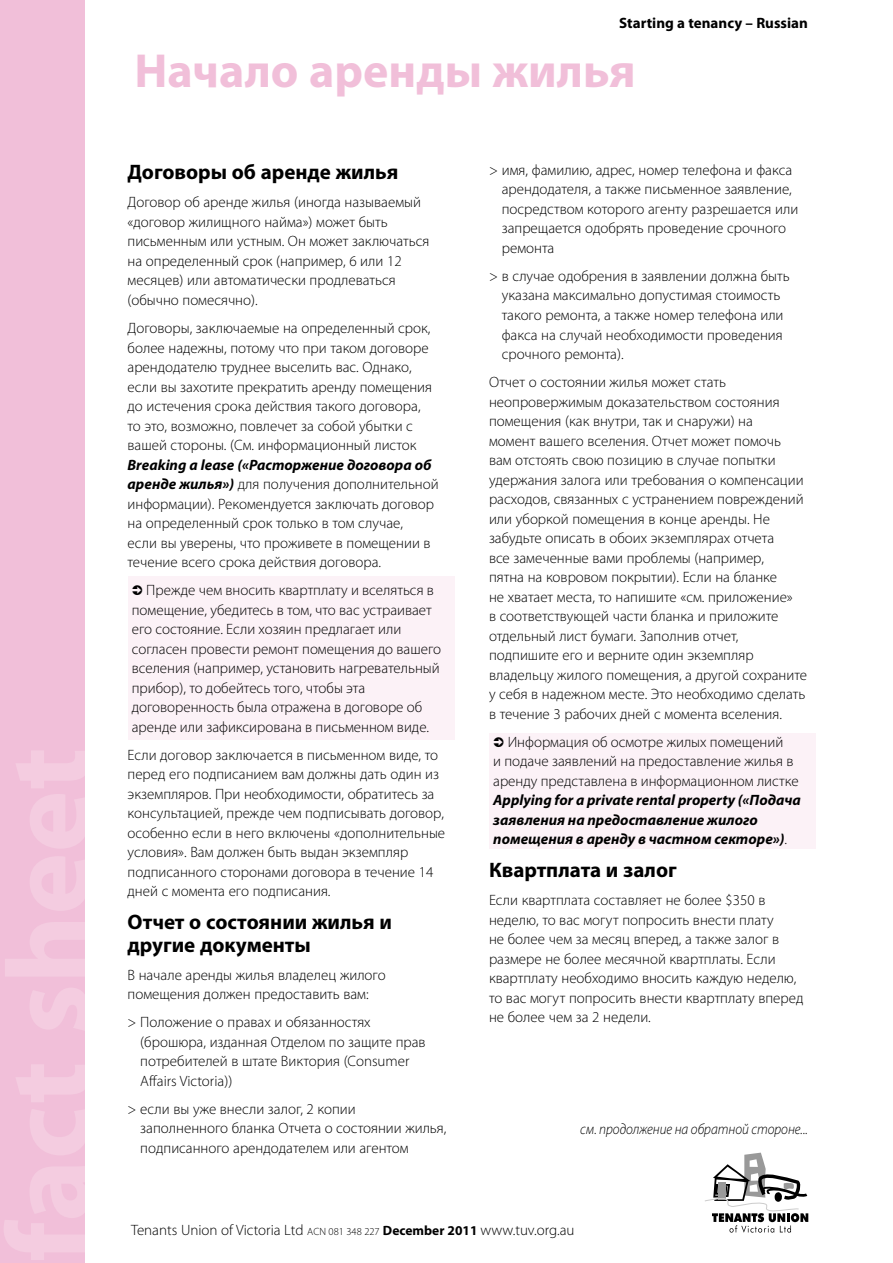
<style>
.page{position:relative;width:893px;height:1263px;background:#fff}
.page>*{position:absolute;margin:0;border:0;box-sizing:border-box;transform-origin:0 0}
.t1{font:700 48px "Myriad Pro";color:#f1bfd9}
.t2{font:700 21px/22.5px "Myriad Pro";color:#000}
.t3{font:300 15px/19.5px "Myriad Pro";color:#000}
.t4{font:italic 700 15px/19.5px "Myriad Pro";color:#000}
.t5{font:italic 300 15px "Myriad Pro";color:#000;scale:.9 1}
.t6{font:700 15px "Myriad Pro";color:#000}
.s1{font-weight:700;font-style:italic}
.s2{font-weight:300;font-style:normal}
.s3{font-size:10.5px}
.s4{font-weight:700;font-size:13.5px}
</style>
<div class="page">
<div style="left:128px;top:576px;width:326px;height:164px;background:#fcf2f7"></div>
<div style="left:0;top:0;width:85px;height:1263px;background:#f1bfd9"></div>
<svg style="left:705px;top:1152px;width:103px;height:81px"></svg>
<svg style="left:133px;top:585px;width:9px;height:10px"></svg>
<div style="left:489px;top:733px;width:327px;height:116px;background:#fcf2f7"></div>
<p class="t6" style="left:619px;top:13px;width:190px">Starting a tenancy – Russian</p>
<h1 class="t1" style="left:135px;top:40px;width:503px">Начало аренды жилья</h1>
<h2 class="t2" style="left:128px;top:160px;width:272px">Договоры об аренде жилья</h2>
<p class="t3" style="left:128px;top:193px;width:303px">Договор об аренде жилья (иногда называемый «договор жилищного найма») может быть письменным или устным. Он может заключаться на определенный срок (например, 6 или 12 месяцев) или автоматически продлеваться (обычно помесячно).</p>
<p class="t3" style="left:128px;top:318px;width:306px">Договоры, заключаемые на определенный срок, более надежны, потому что при таком договоре арендодателю труднее выселить вас. Однако, если вы захотите прекратить аренду помещения до истечения срока действия такого договора, то это, возможно, повлечет за собой убытки с вашей стороны. (См. информационный листок</p>
<p class="t3" style="left:128px;top:455px;width:313px"><span class="s1">Breaking a lease («Расторжение договора об аренде жилья»)</span> для получения дополнительной информации). Рекомендуется заключать договор на определенный срок только в том случае,<br>если вы уверены, что проживете в помещении в течение всего срока действия договора.</p>
<p class="t3" style="left:132px;top:580px;width:311px;text-indent:14px">Прежде чем вносить квартплату и вселяться в помещение, убедитесь в том, что вас устраивает его состояние. Если хозяин предлагает или согласен провести ремонт помещения до вашего вселения (например, установить нагревательный прибор), то добейтесь того, чтобы эта договоренность была отражена в договоре об аренде или зафиксирована в письменном виде.</p>
<p class="t3" style="left:128px;top:745px;width:319px">Если договор заключается в письменном виде, то перед его подписанием вам должны дать один из экземпляров. При необходимости, обратитесь за консультацией, прежде чем подписывать договор, особенно если в него включены «дополнительные условия». Вам должен быть выдан экземпляр подписанного сторонами договора в течение 14 дней с момента его подписания.</p>
<h2 class="t2" style="left:128px;top:910px;width:266px">Отчет о состоянии жилья и другие документы</h2>
<p class="t3" style="left:128px;top:965px;width:260px">В начале аренды жилья владелец жилого помещения должен предоставить вам:</p>
<p class="t3" style="left:140px;top:1012px;width:287px;text-indent:-13px">&gt; Положение о правах и обязанностях (брошюра, изданная Отделом по защите прав потребителей в штате Виктория (Consumer Affairs Victoria))</p>
<p class="t3" style="left:140px;top:1099px;width:308px;text-indent:-13px">&gt; если вы уже внесли залог, 2 копии заполненного бланка Отчета о состоянии жилья, подписанного арендодателем или агентом</p>
<p class="t3" style="left:502px;top:160px;width:298px;text-indent:-13px">&gt; имя, фамилию, адрес, номер телефона и факса арендодателя, а также письменное заявление, посредством которого агенту разрешается или запрещается одобрять проведение срочного ремонта</p>
<p class="t3" style="left:502px;top:266px;width:289px;text-indent:-13px">&gt; в случае одобрения в заявлении должна быть указана максимально допустимая стоимость такого ремонта, а также номер телефона или факса на случай необходимости проведения срочного ремонта).</p>
<p class="t3" style="left:489px;top:372px;width:319px">Отчет о состоянии жилья может стать неопровержимым доказательством состояния помещения (как внутри, так и снаружи) на<br>момент вашего вселения. Отчет может помочь вам отстоять свою позицию в случае попытки удержания залога или требования о компенсации расходов, связанных с устранением повреждений или уборкой помещения в конце аренды. Не забудьте описать в обоих экземплярах отчета<br>все замеченные вами проблемы (например,<br>пятна на ковровом покрытии). Если на бланке<br>не хватает места, то напишите «см. приложение»<br>в соответствующей части бланка и приложите отдельный лист бумаги. Заполнив отчет, подпишите его и верните один экземпляр владельцу жилого помещения, а другой сохраните у себя в надежном месте. Это необходимо сделать в течение 3 рабочих дней с момента вселения.</p>
<p class="t3" style="left:493px;top:732px;width:307px;text-align:center">Информация об осмотре жилых помещений<br>и подаче заявлений на предоставление жилья в аренду представлена в информационном листке</p>
<p class="t4" style="left:493px;top:790px;width:309px">Applying for a private rental property («Подача заявления на предоставление жилого помещения в аренду в частном секторе»)<span class="s2">.</span></p>
<h2 class="t2" style="left:489px;top:858px;width:189px">Квартплата и залог</h2>
<p class="t3" style="left:489px;top:890px;width:316px">Если квартплата составляет не более $350 в неделю, то вас могут попросить внести плату<br>не более чем за месяц вперед, а также залог в размере не более месячной квартплаты. Если квартплату необходимо вносить каждую неделю, то вас могут попросить внести квартплату вперед не более чем за 2 недели.</p>
<p class="t5" style="left:580px;top:1120px;width:255px">см. продолжение на обратной стороне...</p>
<p class="t3" style="left:131px;top:1220px;width:445px">Tenants Union of Victoria Ltd <span class="s3">ACN 081 348 227</span> <span class="s4">December 2011</span> www.tuv.org.au</p>
</div>
